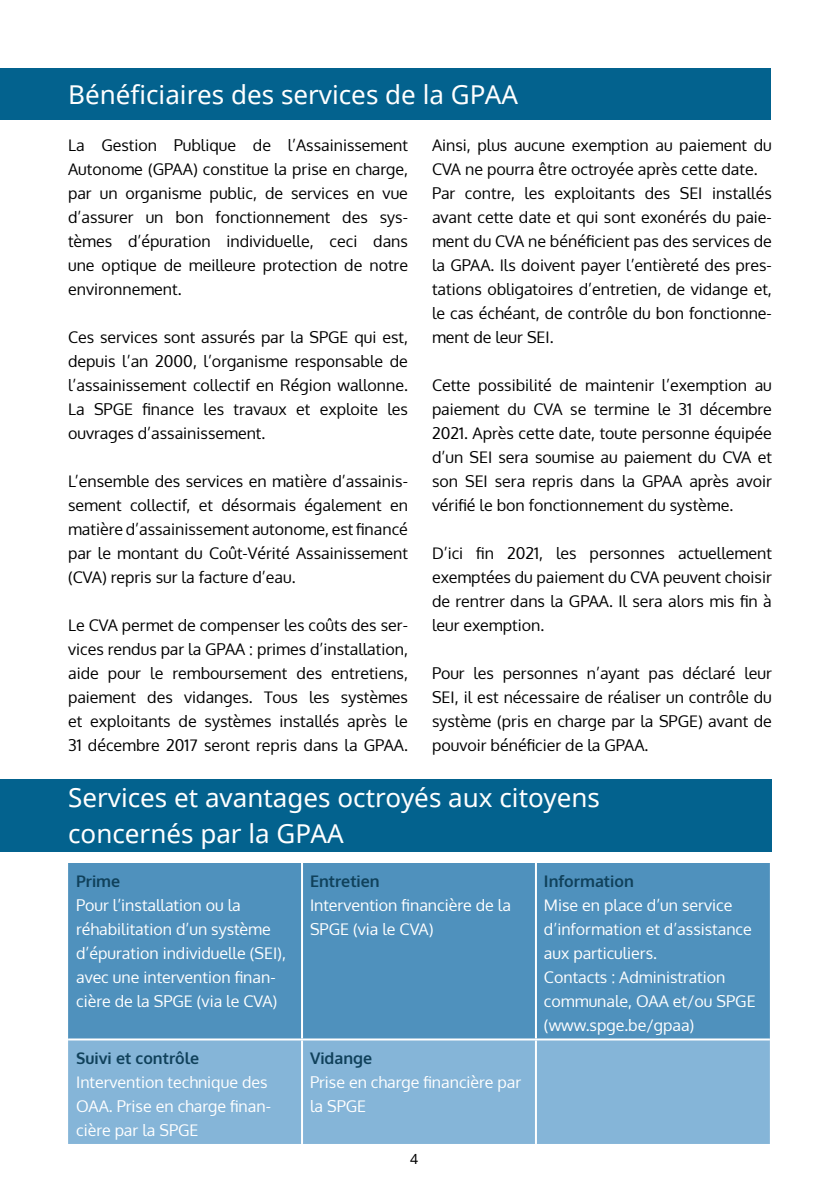
<style>
.page{position:relative;width:840px;height:1191px;background:#fff}
.page>*{position:absolute;margin:0;border:0;box-sizing:border-box;transform-origin:0 0}
.Style_de_paragraphe{font:26px/36px "Noto Sans";color:#fff}
.t1{font:16px/24px "Oxygen";color:#000;text-align:justify}
.t2{font:16px/24px "Oxygen";color:#fff}
.t3{font:700 16px "Oxygen";color:#10415b}
.t4{font:14px "Noto Sans";color:#000}
</style>
<div class="page">
<div style="left:0;top:780px;width:771px;height:72px;background:#03628e"></div>
<div style="left:0;top:68px;width:770px;height:51px;background:#03628e"></div>
<div style="left:68px;top:863px;width:701px;height:175px;background:#4f91bd"></div>
<div style="left:68px;top:1040px;width:701px;height:104px;background:#85b5d8"></div>
<hr style="left:301px;top:1040px;width:2px;height:104px;background:#fff">
<hr style="left:301px;top:863px;width:2px;height:175px;background:#fff">
<hr style="left:534px;top:863px;width:2px;height:175px;background:#fff">
<hr style="left:534px;top:1040px;width:2px;height:104px;background:#fff">
<p class="Style_de_paragraphe" style="left:68px;top:76px;width:451px">Bénéficiaires des services de la GPAA</p>
<p class="t1" style="left:68px;top:133px;width:341px">La Gestion Publique de l’Assainissement Autonome (GPAA) constitue la prise en charge, par un organisme public, de services en vue d’assurer un bon fonctionnement des sys&shy;tèmes d’épuration individuelle, ceci dans une optique de meilleure protection de notre environnement.</p>
<p class="t1" style="left:68px;top:325px;width:341px">Ces services sont assurés par la SPGE qui est, depuis l’an 2000, l’organisme responsable de l’assainissement collectif en Région wallonne.<br>La SPGE finance les travaux et exploite les ouvrages d’assainissement.</p>
<p class="t1" style="left:68px;top:469px;width:341px">L’ensemble des services en matière d’assainis&shy;sement collectif, et désormais également en matière d’assainissement autonome, est financé par le montant du Coût-Vérité Assainissement (CVA) repris sur la facture d’eau.</p>
<p class="t1" style="left:68px;top:613px;width:341px">Le CVA permet de compenser les coûts des ser&shy;vices rendus par la GPAA : primes d’installation, aide pour le remboursement des entretiens, paiement des vidanges. Tous les systèmes et exploitants de systèmes installés après le 31 décembre 2017 seront repris dans la GPAA.</p>
<p class="t1" style="left:432px;top:133px;width:341px">Ainsi, plus aucune exemption au paiement du<br>CVA ne pourra être octroyée après cette date.</p>
<p class="t1" style="left:432px;top:181px;width:341px">Par contre, les exploitants des SEI installés avant cette date et qui sont exonérés du paie&shy;ment du CVA ne bénéficient pas des services de la GPAA. Ils doivent payer l’entièreté des pres&shy;tations obligatoires d’entretien, de vidange et, le cas échéant, de contrôle du bon fonctionne&shy;ment de leur SEI.</p>
<p class="t1" style="left:432px;top:373px;width:341px">Cette possibilité de maintenir l’exemption au paiement du CVA se termine le 31 décembre 2021. Après cette date, toute personne équipée d’un SEI sera soumise au paiement du CVA et son SEI sera repris dans la GPAA après avoir vérifié le bon fonctionnement du système.</p>
<p class="t1" style="left:432px;top:541px;width:341px">D’ici fin 2021, les personnes actuellement exemptées du paiement du CVA peuvent choisir de rentrer dans la GPAA. Il sera alors mis fin à leur exemption.</p>
<p class="t1" style="left:432px;top:661px;width:341px">Pour les personnes n’ayant pas déclaré leur SEI, il est nécessaire de réaliser un contrôle du système (pris en charge par la SPGE) avant de pouvoir bénéficier de la GPAA.</p>
<p class="Style_de_paragraphe" style="left:68px;top:778px;width:533px">Services et avantages octroyés aux citoyens concernés par la GPAA</p>
<p class="t3" style="left:76px;top:871px;width:46px">Prime</p>
<p class="t2" style="left:76px;top:893px;width:211px">Pour l’installation ou la réhabilitation d’un système d’épuration individuelle (SEI), avec une intervention finan&shy;cière de la SPGE (via le CVA)</p>
<p class="t3" style="left:76px;top:1048px;width:124px">Suivi et contrôle</p>
<p class="t2" style="left:76px;top:1070px;width:196px">Intervention technique des<br>OAA. Prise en charge finan&shy;cière par la SPGE</p>
<p class="t3" style="left:310px;top:871px;width:71px">Entretien</p>
<p class="t2" style="left:310px;top:893px;width:202px">Intervention financière de la<br>SPGE (via le CVA)</p>
<p class="t3" style="left:310px;top:1048px;width:64px">Vidange</p>
<p class="t2" style="left:310px;top:1070px;width:213px">Prise en charge financière par la SPGE</p>
<p class="t4" style="left:410px;top:1149px;width:10px">4</p>
<p class="t3" style="left:543px;top:871px;width:91px">Information</p>
<p class="t2" style="left:543px;top:893px;width:209px">Mise en place d’un service d’information et d’assistance aux particuliers.</p>
<p class="t2" style="left:543px;top:965px;width:213px">Contacts : Administration communale, OAA et/ou SPGE (www.spge.be/gpaa)</p>
</div>
